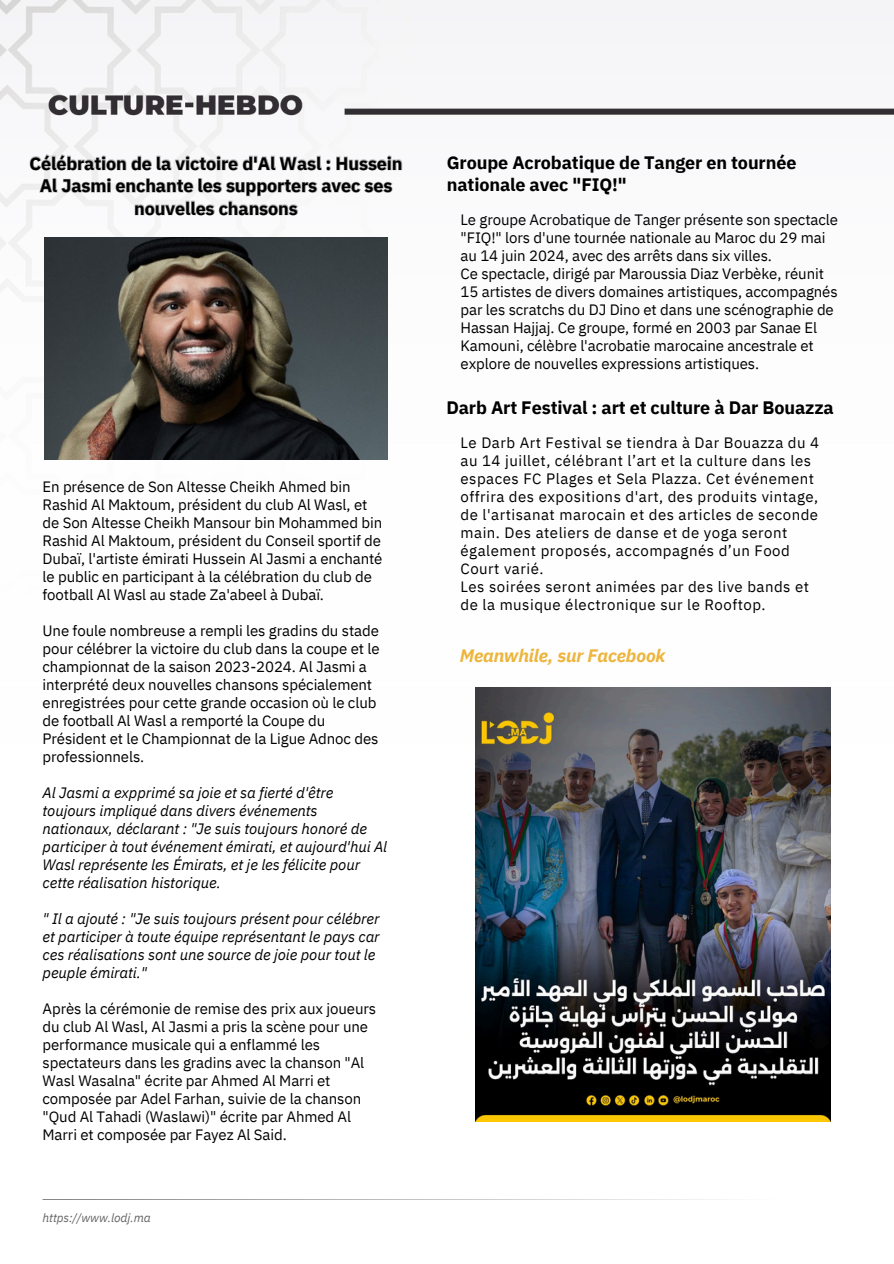
<style>
.page{position:relative;width:894px;height:1264px;background:#fff}
.page>*{position:absolute;margin:0;border:0;box-sizing:border-box;transform-origin:0 0}
.t1{font:700 18px/22.5px "IBM Plex Sans";letter-spacing:-.005em;color:#000}
.t2{font:italic 700 18px "IBM Plex Sans";letter-spacing:-.005em;color:#edb53d}
.t3{font:15px/18px "IBM Plex Sans";letter-spacing:-.005em;color:#000}
.t4{font:italic 15px/18px "IBM Plex Sans";letter-spacing:-.005em;color:#000}
.t5{font:15px/18px "IBM Plex Sans";letter-spacing:.035em;color:#000}
.t6{font:italic 12px "IBM Plex Sans";letter-spacing:-.005em;color:#646464}
</style>
<div class="page">
<img style="left:0;top:0;width:893px;height:1200px">
<svg style="left:43px;top:1199px;width:807px;height:1px"></svg>
<img style="left:475px;top:687px;width:355px;height:433px">
<img style="left:45px;top:238px;width:342px;height:221px">
<svg style="left:29px;top:153px;width:374px;height:63px"></svg>
<h2 class="t1" style="left:29px;top:151px;width:374px;text-align:center">Célébration de la victoire d'Al Wasl : Hussein<br>Al Jasmi enchante les supporters avec ses nouvelles chansons</h2>
<h2 class="t3" style="left:43px;top:477px;width:341px">En présence de Son Altesse Cheikh Ahmed bin Rashid Al Maktoum, président du club Al Wasl, et de Son Altesse Cheikh Mansour bin Mohammed bin Rashid Al Maktoum, président du Conseil sportif de Dubaï, l'artiste émirati Hussein Al Jasmi a enchanté le public en participant à la célébration du club de football Al Wasl au stade Za'abeel à Dubaï.</h2>
<h2 class="t3" style="left:43px;top:621px;width:338px">Une foule nombreuse a rempli les gradins du stade pour célébrer la victoire du club dans la coupe et le championnat de la saison 2023-2024. Al Jasmi a interprété deux nouvelles chansons spécialement enregistrées pour cette grande occasion où le club de football Al Wasl a remporté la Coupe du Président et le Championnat de la Ligue Adnoc des professionnels.</h2>
<h1 class="t4" style="left:43px;top:783px;width:346px">Al Jasmi a expprimé sa joie et sa fierté d'être toujours impliqué dans divers événements nationaux, déclarant : "Je suis toujours honoré de participer à tout événement émirati, et aujourd'hui Al Wasl représente les Émirats, et je les félicite pour cette réalisation historique.</h1>
<p class="t4" style="left:43px;top:909px;width:338px">" Il a ajouté : "Je suis toujours présent pour célébrer et participer à toute équipe représentant le pays car ces réalisations sont une source de joie pour tout le peuple émirati."</p>
<p class="t3" style="left:43px;top:999px;width:335px">Après la cérémonie de remise des prix aux joueurs du club Al Wasl, Al Jasmi a pris la scène pour une performance musicale qui a enflammé les spectateurs dans les gradins avec la chanson "Al Wasl Wasalna" écrite par Ahmed Al Marri et composée par Adel Farhan, suivie de la chanson "Qud Al Tahadi (Waslawi)" écrite par Ahmed Al Marri et composée par Fayez Al Said.</p>
<h2 class="t6" style="left:43px;top:1209px;width:110px">https://www.lodj.ma</h2>
<p class="t1" style="left:446px;top:151px;width:351px">Groupe Acrobatique de Tanger en tournée nationale avec "FIQ!"</p>
<h1 class="t3" style="left:460px;top:211px;width:379px">Le groupe Acrobatique de Tanger présente son spectacle "FIQ!" lors d'une tournée nationale au Maroc du 29 mai au 14 juin 2024, avec des arrêts dans six villes.<br>Ce spectacle, dirigé par Maroussia Diaz Verbèke, réunit 15 artistes de divers domaines artistiques, accompagnés par les scratchs du DJ Dino et dans une scénographie de Hassan Hajjaj. Ce groupe, formé en 2003 par Sanae El Kamouni, célèbre l'acrobatie marocaine ancestrale et explore de nouvelles expressions artistiques.</h1>
<h2 class="t1" style="left:446px;top:395px;width:389px">Darb Art Festival : art et culture à Dar Bouazza</h2>
<h2 class="t5" style="left:460px;top:433px;width:360px">Le Darb Art Festival se tiendra à Dar Bouazza du 4 au 14 juillet, célébrant l’art et la culture dans les espaces FC Plages et Sela Plazza. Cet événement offrira des expositions d'art, des produits vintage, de l'artisanat marocain et des articles de seconde main. Des ateliers de danse et de yoga seront également proposés, accompagnés d’un Food Court varié.<br>Les soirées seront animées par des live bands et de la musique électronique sur le Rooftop.</h2>
<h2 class="t2" style="left:459px;top:643px;width:207px">Meanwhile, sur Facebook</h2>
</div>
